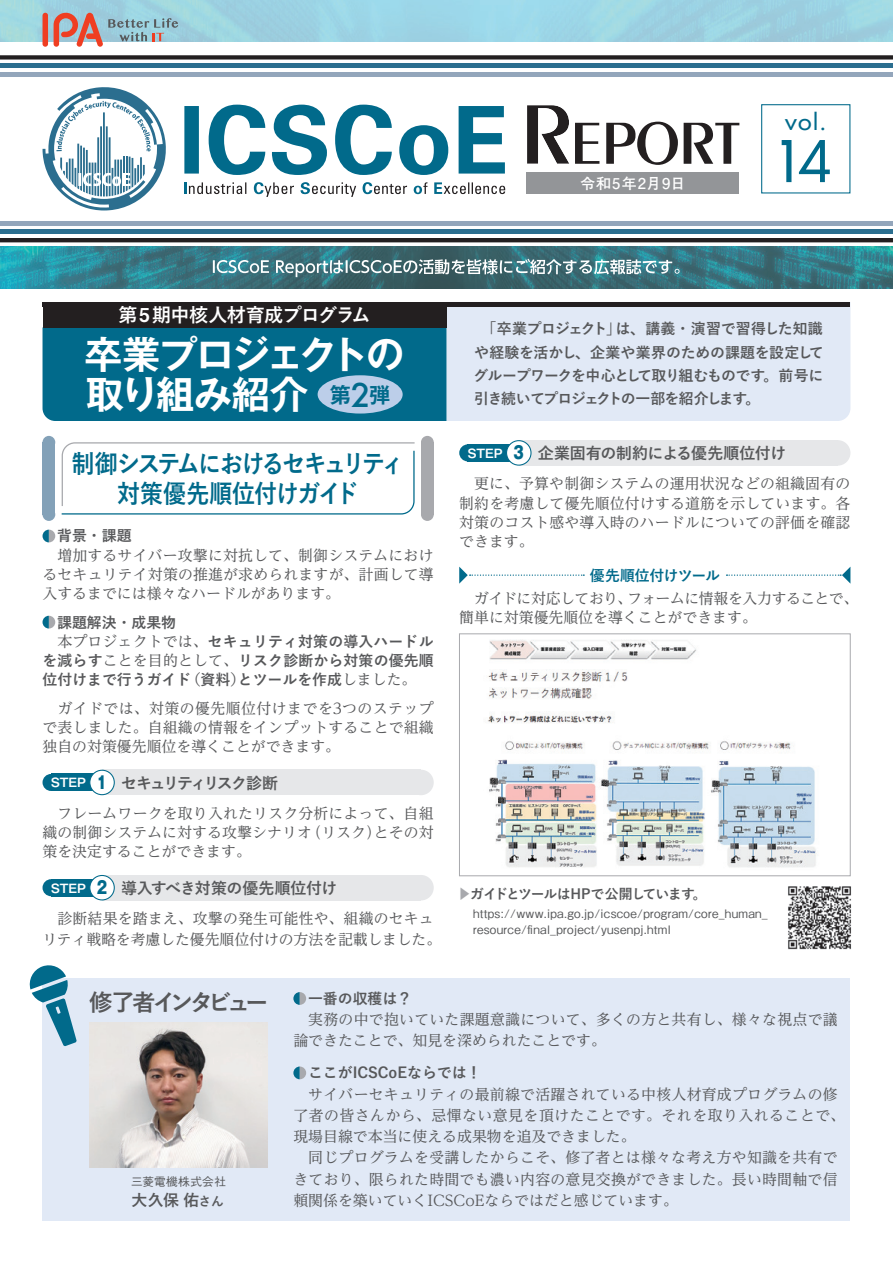
<style>
.page{position:relative;width:893px;height:1263px;background:#fff}
.page>*{position:absolute;margin:0;border:0;box-sizing:border-box;transform-origin:0 0}
.t1{font:100 51px "Spartan";color:#016a8b}
.t2{font:700 38.25px/40.3px "Gothic MB101 Pr 6 De";letter-spacing:-.05em;color:#fff}
.t3{font:700 25.5px/29.7px "Yu Go";letter-spacing:-.07em;color:#016a8b;text-align:center;scale:.9 1}
.t4{font:700 23.4px "Yu Go";letter-spacing:-.175em;color:#57585a}
.t5{font:100 21.3px "Spartan";color:#016a8b}
.t6{font:700 19.2px "Yu Go";letter-spacing:-.04em;color:#fff}
.t7{font:700 15.9px "Yu Go";letter-spacing:-.035em;color:#57585a}
.t8{font:700 15.9px "Yu Go";letter-spacing:-.01em;color:#57585a}
.t9{font:700 15.9px "Yu Go";letter-spacing:-.13em;color:#57585a}
.t10{font:14.85px/19.2px "UD Reimin Pr 6";letter-spacing:.01em;color:#57585a;text-align:justify}
.t11{font:700 14.85px/23.4px "Yu Go";color:#57585a;text-align:justify}
.t12{font:14.85px/19.2px "UD Reimin Pr 6";letter-spacing:-.015em;color:#57585a}
.t13{font:700 14.85px "Yu Go";letter-spacing:-.035em;color:#016a8b}
.t14{font:700 14.85px "Futo Go B101 Pr 6";letter-spacing:.08em;color:#fff}
.t15{font:700 13.8px "Yu Go";letter-spacing:-.075em;color:#57585a}
.t16{font:500 11.7px/15.9px "Gothic BBB Pr 6";letter-spacing:.025em;color:#57585a}
.s1{font-family:"Midashi Go Pr 6 MB31";font-weight:400}
.s2{font-family:"Futura";font-weight:500;font-size:31.95px;color:#016a8b}
.s3{font-family:"UD Reimin Pr 6";font-weight:400}
.s4{font-family:"Midashi Go Pr 6 MB31";font-weight:400;font-size:12.75px;color:#fff}
.s5{font-family:"Gothic MB101 Pr 6";font-weight:800;font-size:16.95px;color:#016a8b}
.s6{color:#a8a9ad}
.s7{font-size:12.75px}
</style>
<div class="page">
<img style="left:0;top:246px;width:893px;height:43px">
<hr style="left:0;top:221px;width:893px;height:4px;background:#93a6bb">
<hr style="left:0;top:230px;width:893px;height:4px;background:#2b6e8f">
<hr style="left:0;top:238px;width:893px;height:4px;background:#231f20">
<svg style="left:213px;top:259px;width:466px;height:18px;background:#6f949b"></svg>
<svg style="left:527px;top:105px;width:42px;height:59px"></svg>
<svg style="left:575px;top:122px;width:164px;height:43px"></svg>
<svg style="left:184px;top:105px;width:321px;height:70px"></svg>
<svg style="left:184px;top:182px;width:62px;height:12px"></svg>
<svg style="left:254px;top:182px;width:40px;height:15px"></svg>
<svg style="left:300px;top:182px;width:56px;height:15px"></svg>
<svg style="left:363px;top:182px;width:44px;height:12px"></svg>
<svg style="left:414px;top:182px;width:13px;height:12px"></svg>
<svg style="left:434px;top:182px;width:71px;height:12px"></svg>
<div style="left:526px;top:172px;width:213px;height:21px;background:#939598"></div>
<div style="left:43px;top:13px;width:5px;height:34px;background:#ef3e22;border-radius:3px"></div>
<svg style="left:54px;top:13px;width:124px;height:34px;background:#b3afb3"></svg>
<svg style="left:43px;top:87px;width:123px;height:123px"></svg>
<div style="left:0;top:55px;width:893px;height:5px;background:#231f20"></div>
<hr style="left:0;top:64px;width:893px;height:4px;background:#2b6e8f">
<div style="left:0;top:72px;width:893px;height:5px;background:#93a6bb"></div>
<div style="left:446px;top:306px;width:404px;height:115px;background:#e1e9f6"></div>
<div style="left:43px;top:978px;width:807px;height:242px;background:#e1e9f6"></div>
<svg style="left:43px;top:530px;width:12px;height:12px"></svg>
<svg style="left:43px;top:616px;width:12px;height:12px"></svg>
<div style="left:102px;top:770px;width:319px;height:25px;background:#e6e7e9"></div>
<div style="left:43px;top:774px;width:17px;height:17px;background:#016a8b;border-radius:50%"></div>
<div style="left:51px;top:774px;width:51px;height:17px;background:#016a8b"></div>
<div style="left:90px;top:770px;width:24px;height:25px;background:#fff;border-radius:50%"></div>
<div style="left:89px;top:770px;width:26px;height:25px;border:1px solid #016a8b;border-radius:50%"></div>
<div style="left:408px;top:770px;width:26px;height:25px;background:#e6e7e9;border-radius:50%"></div>
<div style="left:102px;top:875px;width:319px;height:25px;background:#e6e7e9"></div>
<div style="left:43px;top:879px;width:17px;height:17px;background:#016a8b;border-radius:50%"></div>
<div style="left:51px;top:879px;width:51px;height:17px;background:#016a8b"></div>
<div style="left:90px;top:875px;width:24px;height:25px;background:#fff;border-radius:50%"></div>
<div style="left:89px;top:875px;width:26px;height:25px;border:1px solid #016a8b;border-radius:50%"></div>
<div style="left:408px;top:875px;width:26px;height:25px;background:#e6e7e9;border-radius:50%"></div>
<div style="left:519px;top:440px;width:319px;height:26px;background:#e6e7e9"></div>
<div style="left:459px;top:444px;width:17px;height:17px;background:#016a8b;border-radius:50%"></div>
<div style="left:468px;top:444px;width:51px;height:17px;background:#016a8b"></div>
<div style="left:507px;top:441px;width:24px;height:24px;background:#fff;border-radius:50%"></div>
<div style="left:506px;top:440px;width:25px;height:26px;border:1px solid #016a8b;border-radius:50%"></div>
<div style="left:825px;top:440px;width:25px;height:26px;background:#e6e7e9;border-radius:50%"></div>
<svg style="left:459px;top:567px;width:125px;height:17px"></svg>
<svg style="left:726px;top:567px;width:124px;height:16px"></svg>
<div style="left:43px;top:327px;width:403px;height:94px;background:#016a8b"></div>
<div style="left:318px;top:375px;width:85px;height:39px;background:#bccee9;border-radius:50%"></div>
<svg style="left:293px;top:992px;width:13px;height:13px"></svg>
<svg style="left:293px;top:1066px;width:13px;height:13px"></svg>
<img style="left:89px;top:1023px;width:179px;height:144px">
<svg style="left:29px;top:965px;width:48px;height:81px"></svg>
<div style="left:43px;top:442px;width:12px;height:72px;background:#83a1b8"></div>
<div style="left:421px;top:442px;width:13px;height:72px;background:#a8a9ad"></div>
<svg style="left:61px;top:442px;width:354px;height:73px"></svg>
<div style="left:43px;top:436px;width:12px;height:13px;background:#83a1b8;border-radius:50%"></div>
<div style="left:421px;top:436px;width:13px;height:13px;background:#a8a9ad;border-radius:50%"></div>
<div style="left:43px;top:508px;width:12px;height:13px;background:#83a1b8;border-radius:50%"></div>
<div style="left:421px;top:508px;width:13px;height:13px;background:#a8a9ad;border-radius:50%"></div>
<hr style="left:43px;top:302px;width:807px;height:4px;background:#231f20">
<div style="left:43px;top:302px;width:403px;height:25px;background:#231f20"></div>
<img style="left:488px;top:639px;width:329px;height:229px">
<div style="left:459px;top:634px;width:391px;height:242px;border:1px solid #a8a9ad"></div>
<div style="left:761px;top:104px;width:89px;height:89px;border:1px solid #016a8b"></div>
<img style="left:788px;top:886px;width:63px;height:64px">
<p class="t14" style="left:580px;top:171px;width:107px">令和5年2月9日</p>
<h3 class="t5" style="left:784px;top:106px;width:44px">vol.</h3>
<h1 class="t1" style="left:779px;top:123px;width:55px">14</h1>
<p class="t6" style="left:118px;top:304px;width:254px">第<span class="s1">5</span>期中核人材育成プログラム</p>
<h2 class="t2" style="left:84px;top:332px;width:322px">卒業プロジェクトの取り組み紹介 <sup>第</sup><span class="s2">2</span><sup>弾</sup></h2>
<h3 class="t3" style="left:72px;top:450px;width:371px">制御システムにおけるセキュリティ対策優先順位付けガイド</h3>
<p class="t11" style="left:57px;top:525px;width:76px">背景・課題</p>
<p class="t10" style="left:43px;top:545px;width:393px;text-indent:15px">増加するサイバー攻撃に対抗して、制御システムにおけるセキュリテイ対策の推進が求められますが、計画して導入するまでには様々なハードルがあります。</p>
<p class="t11" style="left:57px;top:611px;width:121px">課題解決・成果物</p>
<p class="t11" style="left:57px;top:630px;width:378px"><span class="s3">本プロジェクトでは、</span>セキュリティ対策の導入ハードル</p>
<p class="t11" style="left:43px;top:649px;width:393px">を減らす<span class="s3">ことを目的として、</span>リスク診断から対策の優先順</p>
<p class="t11" style="left:43px;top:668px;width:375px">位付けまで行うガイド（資料）とツールを作成<span class="s3">しました。</span></p>
<p class="t10" style="left:43px;top:698px;width:393px;text-indent:15px">ガイドでは、対策の優先順位付けまでを3つのステップで表しました。自組織の情報をインプットすることで組織独自の対策優先順位を導くことができます。</p>
<p class="t9" style="left:51px;top:774px;width:229px"><span class="s4">STEP</span> <span class="s5">1</span> セキュリティリスク診断</p>
<p class="t10" style="left:43px;top:803px;width:393px;text-indent:15px">フレームワークを取り入れたリスク分析によって、自組織の制御システムに対する攻撃シナリオ（リスク）とその対策を決定することができます。</p>
<p class="t7" style="left:51px;top:879px;width:288px"><span class="s4">STEP</span> <span class="s5">2</span> 導入すべき対策の優先順位付け</p>
<p class="t10" style="left:42px;top:907px;width:400px;line-height:21.3px;text-align:center">診断結果を踏まえ、攻撃の発生可能性や、組織のセキュ<br>リティ戦略を考慮した優先順位付けの方法を記載しました。</p>
<p class="t11" style="left:473px;top:317px;width:352px;text-indent:8px">「卒業プロジェクト」は、講義・演習で習得した知識や経験を活かし、企業や業界のための課題を設定してグループワークを中心として取り組むものです。前号に引き続いてプロジェクトの一部を紹介します。</p>
<p class="t8" style="left:468px;top:444px;width:320px"><span class="s4">STEP</span> <span class="s5">3</span> 企業固有の制約による優先順位付け</p>
<p class="t10" style="left:459px;top:474px;width:393px;text-indent:15px">更に、予算や制御システムの運用状況などの組織固有の制約を考慮して優先順位付けする道筋を示しています。各対策のコスト感や導入時のハードルについての評価を確認できます。</p>
<p class="t13" style="left:590px;top:567px;width:132px">優先順位付けツール</p>
<p class="t12" style="left:459px;top:588px;width:400px;text-indent:15px">ガイドに対応しており、フォームに情報を入力することで、簡単に対策優先順位を導くことができます。</p>
<p class="t15" style="left:459px;top:886px;width:249px"><span class="s6">▶</span>ガイドとツールはHPで公開しています。</p>
<p class="t16" style="left:473px;top:905px;width:296px">https://www.ipa.go.jp/icscoe/program/core_human_ resource/final_project/yusenpj.html</p>
<h3 class="t4" style="left:89px;top:990px;width:181px">修了者インタビュー</h3>
<p class="t16" style="left:131px;top:1173px;width:96px">三菱電機株式会社</p>
<p class="t7" style="left:132px;top:1191px;width:94px">大久保 佑<span class="s7">さん</span></p>
<p class="t11" style="left:308px;top:987px;width:106px">一番の収穫は？</p>
<p class="t10" style="left:293px;top:1008px;width:546px;line-height:21.3px;text-indent:15px">実務の中で抱いていた課題意識について、多くの方と共有し、様々な視点で議論できたことで、知見を深められたことです。</p>
<p class="t11" style="left:308px;top:1061px;width:175px">ここがICSCoEならでは！</p>
<p class="t10" style="left:293px;top:1083px;width:553px;line-height:21.3px;text-align:left;text-indent:15px">サイバーセキュリティの最前線で活躍されている中核人材育成プログラムの修了者の皆さんから、忌憚ない意見を頂けたことです。それを取り入れることで、現場目線で本当に使える成果物を追及できました。</p>
<p class="t10" style="left:293px;top:1147px;width:546px;line-height:21.3px;text-indent:15px">同じプログラムを受講したからこそ、修了者とは様々な考え方や知識を共有できており、限られた時間でも濃い内容の意見交換ができました。長い時間軸で信頼関係を築いていくICSCoEならではだと感じています。</p>
</div>
